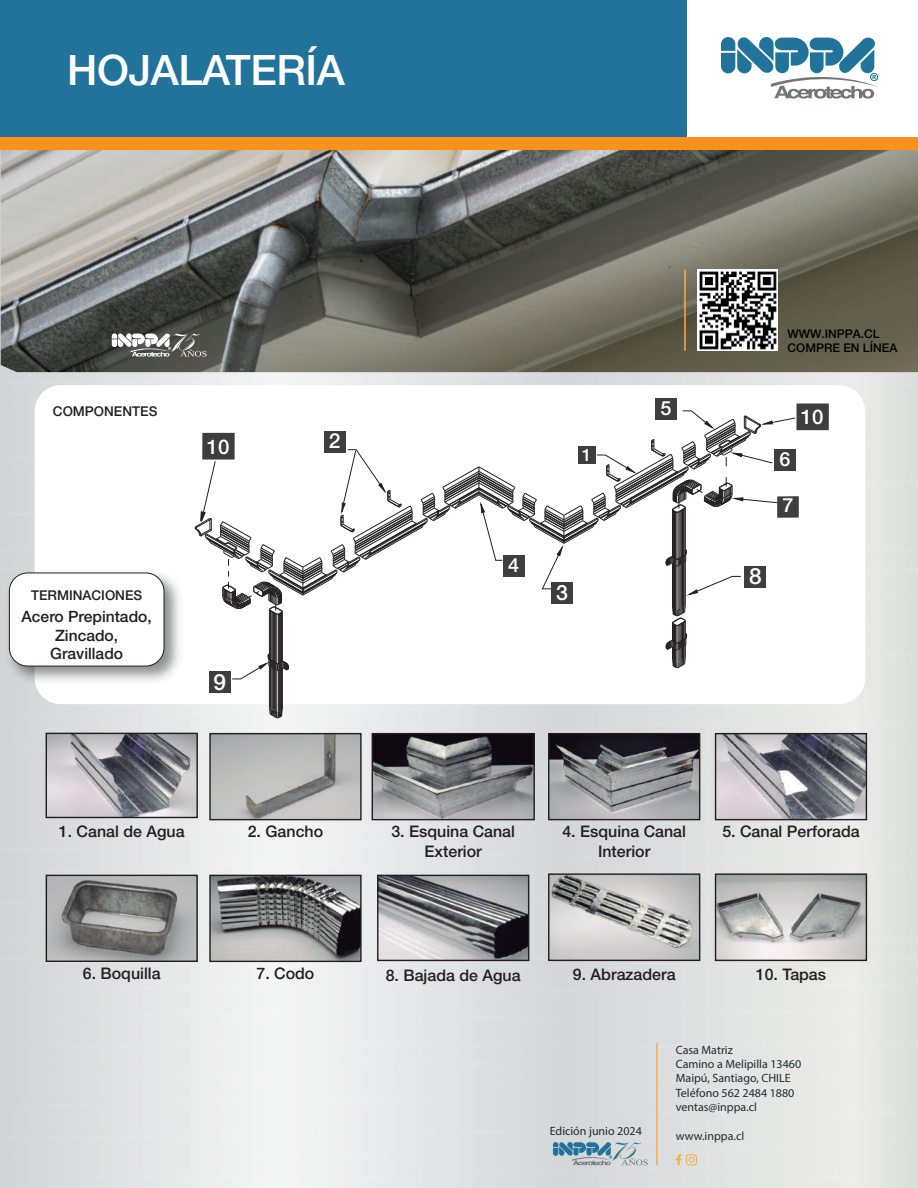
<style>
.page{position:relative;width:918px;height:1188px;background:#fff}
.page>*{position:absolute;margin:0;border:0;box-sizing:border-box;transform-origin:0 0}
.t1{font:500 42px "Helvetica Neue";letter-spacing:-.01em;color:#fff}
.t2{font:500 22.35px "Helvetica Neue";color:#fff}
.t3{font:500 21.15px "Helvetica Neue";color:#fff}
.t4{font:500 20.7px "Helvetica Neue";color:#fff}
.t5{font:500 20.25px "Helvetica Neue";color:#fff}
.t6{font:500 19.5px "Helvetica Neue";color:#fff}
.t7{font:500 17.25px "Helvetica Neue";color:#fff}
.t8{font:500 15.9px/20.2px "Helvetica Neue";color:#231f20;text-align:center}
.t9{font:500 15.6px/18.8px "Helvetica Neue";color:#231f20;text-align:center}
.t10{font:500 13.5px "Helvetica Neue";color:#231f20}
.t11{font:12px/14.4px "Myriad Pro";color:#252a2d}
.t12{font:500 12px/14.4px "Helvetica Neue";color:#000001}
</style>
<div class="page">
<img style="left:0;top:150px;width:918px;height:1038px">
<div style="left:35px;top:385px;width:830px;height:319px;background:#fff;border-radius:26px"></div>
<img style="left:1px;top:150px;width:917px;height:222px">
<div style="left:0;top:0;width:686px;height:139px;background:#22739c"></div>
<div style="left:0;top:138px;width:918px;height:12px;background:#f7931d"></div>
<svg style="left:721px;top:37px;width:158px;height:62px"></svg>
<svg style="left:676px;top:1154px;width:21px;height:11px"></svg>
<hr style="left:656px;top:1043px;width:2px;height:122px;background:#faac4b">
<img style="left:0;top:564px;width:180px;height:126px">
<div style="left:9px;top:573px;width:155px;height:93px;background:#fff;border-radius:18px"></div>
<div style="left:9px;top:573px;width:155px;height:93px;border:1px solid #231f20;border-radius:18px"></div>
<hr style="left:684px;top:270px;width:2px;height:81px;background:#faac4b">
<img style="left:697px;top:270px;width:81px;height:81px">
<svg style="left:112px;top:333px;width:95px;height:24px"></svg>
<svg style="left:553px;top:1142px;width:95px;height:23px;background:#9ab4c0"></svg>
<hr style="left:282px;top:668px;width:1px;height:41px;background:#231f20">
<hr style="left:281px;top:669px;width:1px;height:41px;background:#231f20">
<hr style="left:280px;top:669px;width:1px;height:42px;background:#231f20">
<hr style="left:279px;top:670px;width:1px;height:41px;background:#231f20">
<hr style="left:278px;top:670px;width:1px;height:42px;background:#231f20">
<hr style="left:277px;top:670px;width:1px;height:48px;background:#231f20">
<hr style="left:275px;top:670px;width:1px;height:43px;background:#231f20">
<hr style="left:274px;top:669px;width:1px;height:41px;background:#231f20">
<hr style="left:273px;top:668px;width:1px;height:42px;background:#231f20">
<hr style="left:272px;top:668px;width:1px;height:41px;background:#231f20">
<hr style="left:271px;top:667px;width:1px;height:42px;background:#231f20">
<hr style="left:270px;top:667px;width:1px;height:41px;background:#231f20">
<hr style="left:269px;top:666px;width:1px;height:42px;background:#231f20">
<svg style="left:269px;top:707px;width:14px;height:12px"></svg>
<div style="left:655px;top:399px;width:22px;height:21px;background:#3e3e3f"></div>
<div style="left:774px;top:449px;width:22px;height:21px;background:#3e3e3f"></div>
<div style="left:777px;top:496px;width:22px;height:22px;background:#3e3e3f"></div>
<div style="left:209px;top:671px;width:22px;height:22px;background:#3e3e3f"></div>
<div style="left:796px;top:404px;width:33px;height:26px;background:#3e3e3f"></div>
<svg style="left:195px;top:411px;width:600px;height:268px"></svg>
<div style="left:578px;top:447px;width:17px;height:17px;background:#3e3e3f"></div>
<img style="left:374px;top:735px;width:159px;height:83px">
<div style="left:372px;top:733px;width:163px;height:87px;border:1px solid #231f20"></div>
<svg style="left:48px;top:735px;width:148px;height:81px;background:#9f9ea4"></svg>
<div style="left:46px;top:733px;width:152px;height:85px;border:1px solid #231f20"></div>
<img style="left:211px;top:735px;width:149px;height:83px">
<div style="left:209px;top:733px;width:153px;height:87px;border:1px solid #231f20"></div>
<img style="left:550px;top:735px;width:148px;height:83px">
<div style="left:548px;top:733px;width:152px;height:87px;border:1px solid #231f20"></div>
<img style="left:717px;top:735px;width:148px;height:83px">
<div style="left:715px;top:733px;width:152px;height:87px;border:1px solid #231f20"></div>
<img style="left:48px;top:877px;width:148px;height:83px">
<div style="left:46px;top:875px;width:152px;height:87px;border:1px solid #231f20"></div>
<img style="left:211px;top:877px;width:149px;height:83px">
<div style="left:209px;top:875px;width:153px;height:87px;border:1px solid #231f20"></div>
<img style="left:379px;top:877px;width:148px;height:82px">
<div style="left:377px;top:875px;width:152px;height:86px;border:1px solid #231f20"></div>
<img style="left:550px;top:875px;width:148px;height:84px">
<div style="left:548px;top:873px;width:152px;height:88px;border:1px solid #231f20"></div>
<img style="left:717px;top:875px;width:148px;height:84px">
<div style="left:715px;top:873px;width:152px;height:88px;border:1px solid #231f20"></div>
<h1 class="t1" style="left:67px;top:45px;width:279px">HOJALATERÍA</h1>
<p class="t10" style="left:53px;top:403px;width:106px">COMPONENTES</p>
<p class="t5" style="left:207px;top:434px;width:24px">10</p>
<p class="t10" style="left:31px;top:587px;width:113px">TERMINACIONES</p>
<p class="t9" style="left:22px;top:607px;width:132px">Acero Prepintado,<br>Zincado,<br>Gravillado</p>
<h2 class="t2" style="left:213px;top:669px;width:14px">9</h2>
<h3 class="t4" style="left:329px;top:428px;width:13px">2</h3>
<p class="t7" style="left:582px;top:444px;width:11px">1</p>
<p class="t6" style="left:508px;top:553px;width:13px">4</p>
<h3 class="t3" style="left:556px;top:580px;width:13px">3</h3>
<p class="t6" style="left:660px;top:397px;width:13px">5</p>
<p class="t12" style="left:788px;top:326px;width:111px">WWW.INPPA.CL<br>COMPRE EN LÍNEA</p>
<p class="t5" style="left:801px;top:405px;width:24px">10</p>
<p class="t6" style="left:779px;top:448px;width:13px">6</p>
<p class="t6" style="left:782px;top:494px;width:13px">7</p>
<h2 class="t2" style="left:749px;top:562px;width:14px">8</h2>
<p class="t8" style="left:59px;top:821px;width:127px">1. Canal de Agua</p>
<p class="t8" style="left:248px;top:821px;width:77px">2. Gancho</p>
<p class="t8" style="left:562px;top:821px;width:125px">4. Esquina Canal<br>Interior</p>
<p class="t8" style="left:722px;top:821px;width:139px">5. Canal Perforada</p>
<p class="t8" style="left:391px;top:821px;width:125px">3. Esquina Canal<br>Exterior</p>
<p class="t8" style="left:83px;top:963px;width:79px">6. Boquilla</p>
<p class="t8" style="left:256px;top:963px;width:59px">7. Codo</p>
<p class="t8" style="left:386px;top:965px;width:136px">8. Bajada de Agua</p>
<p class="t8" style="left:573px;top:964px;width:104px">9. Abrazadera</p>
<p class="t8" style="left:756px;top:964px;width:72px">10. Tapas</p>
<p class="t11" style="left:550px;top:1123px;width:94px">Edición junio 2024</p>
<p class="t11" style="left:676px;top:1042px;width:127px">Casa Matriz<br>Camino a Melipilla 13460<br>Maipú, Santiago, CHILE<br>Teléfono 562 2484 1880 ventas@inppa.cl</p>
<p class="t11" style="left:676px;top:1129px;width:70px">www.inppa.cl</p>
</div>
